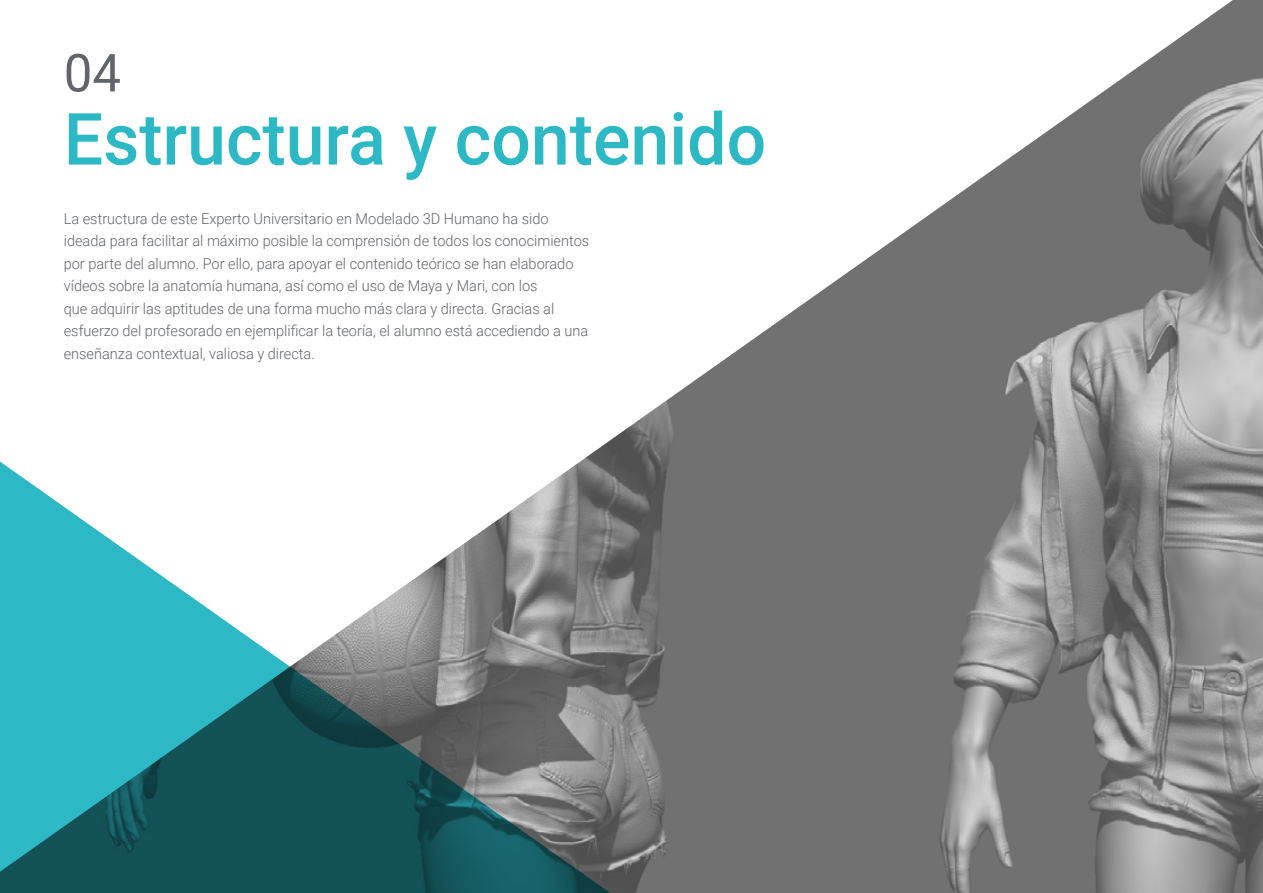
<style>
.page{position:relative;width:1263px;height:893px;background:#fff}
.page>*{position:absolute;margin:0;border:0;box-sizing:border-box;transform-origin:0 0}
.t1{font:500 72px "Roboto";color:#2db8c5}
.t2{font:52.5px "Roboto";color:#61646a}
.t3{font:300 15px/22.5px "Roboto";color:#61646a}
</style>
<div class="page">
<img style="left:602px;top:0;width:661px;height:893px">
<svg style="left:0;top:446px;width:640px;height:447px"></svg>
<h2 class="t2" style="left:64px;top:36px;width:59px">04</h2>
<h1 class="t1" style="left:64px;top:89px;width:704px">Estructura y contenido</h1>
<p class="t3" style="left:64px;top:207px;width:527px">La estructura de este Experto Universitario en Modelado 3D Humano ha sido ideada para facilitar al máximo posible la comprensión de todos los conocimientos por parte del alumno. Por ello, para apoyar el contenido teórico se han elaborado vídeos sobre la anatomía humana, así como el uso de Maya y Mari, con los<br>que adquirir las aptitudes de una forma mucho más clara y directa. Gracias al esfuerzo del profesorado en ejemplificar la teoría, el alumno está accediendo a una enseñanza contextual, valiosa y directa.</p>
</div>
